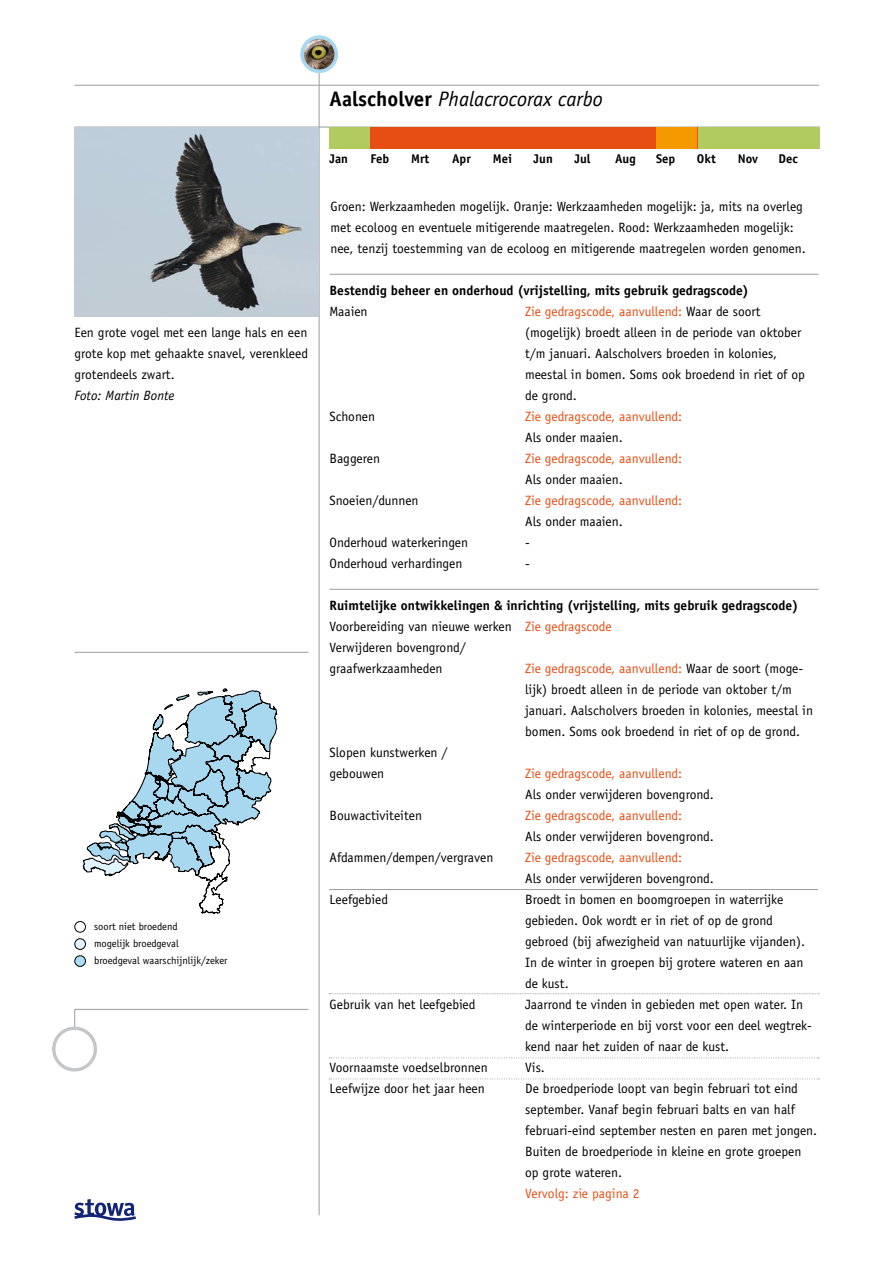
<style>
.page{position:relative;width:893px;height:1263px;background:#fff}
.page>*{position:absolute;margin:0;border:0;box-sizing:border-box;transform-origin:0 0}
.t1{font:italic 21px "Officina Sans";color:#000}
.t2{font:13.5px/21px "Officina Sans";color:#000}
.t3{font:700 13.5px/21px "Officina Sans";color:#000}
.t4{font:13.5px "Officina Sans";color:#e74e13}
.t5{font:italic 13.5px "Officina Sans";color:#000}
.t6{font:700 12.6px "Officina Sans";color:#000}
.t7{font:10.5px/17px "Officina Sans";color:#000}
.s1{font-weight:700;font-style:normal}
.s2{color:#e74e13}
.s3{font-weight:400}
.s4{font-weight:400;color:#e74e13}
</style>
<div class="page">
<hr style="left:319px;top:70px;width:1px;height:1145px;background:#9c9d9f">
<img style="left:303px;top:38px;width:33px;height:33px;border-radius:50%">
<div style="left:300px;top:35px;width:38px;height:38px;border:4px solid #a7d8ef;border-radius:50%"></div>
<svg style="left:74px;top:1009px;width:1px;height:17px"></svg>
<div style="left:52px;top:1026px;width:45px;height:45px;border:3px solid #c5c6c8;border-radius:50%"></div>
<hr style="left:75px;top:1009px;width:234px;height:1px;background:#9c9d9f">
<hr style="left:74px;top:85px;width:745px;height:1px;background:#9c9d9f">
<hr style="left:74px;top:127px;width:745px;height:1px;background:#9c9d9f">
<hr style="left:74px;top:652px;width:235px;height:1px;background:#9c9d9f">
<div style="left:74px;top:921px;width:12px;height:11px;border:1px solid #000;border-radius:50%"></div>
<div style="left:75px;top:939px;width:10px;height:10px;background:#e0f2fb;border-radius:50%"></div>
<div style="left:74px;top:938px;width:12px;height:12px;border:1px solid #000;border-radius:50%"></div>
<div style="left:75px;top:956px;width:10px;height:10px;background:#abddf5;border-radius:50%"></div>
<div style="left:74px;top:955px;width:12px;height:12px;border:1px solid #000;border-radius:50%"></div>
<img style="left:74px;top:127px;width:245px;height:189px">
<svg style="left:83px;top:689px;width:194px;height:224px"></svg>
<div style="left:330px;top:127px;width:489px;height:21px;background:#e74e13"></div>
<hr style="left:330px;top:274px;width:489px;height:1px;background:#9c9d9f">
<svg style="left:74px;top:1199px;width:62px;height:22px"></svg>
<hr style="left:330px;top:589px;width:489px;height:1px;background:#9c9d9f">
<hr style="left:329px;top:889px;width:489px;height:1px;background:#9c9d9f">
<svg style="left:329px;top:993px;width:490px;height:1px"></svg>
<svg style="left:329px;top:1078px;width:490px;height:1px"></svg>
<div style="left:330px;top:127px;width:40px;height:21px;background:#b2cb61"></div>
<div style="left:656px;top:127px;width:41px;height:21px;background:#f49a00"></div>
<div style="left:698px;top:127px;width:121px;height:21px;background:#b2cb61"></div>
<svg style="left:329px;top:1057px;width:490px;height:1px"></svg>
<p class="t2" style="left:74px;top:322px;width:235px;text-align:justify">Een grote vogel met een lange hals en een grote kop met gehaakte snavel, verenkleed grotendeels zwart.</p>
<p class="t5" style="left:74px;top:388px;width:102px">Foto: Martin Bonte</p>
<p class="t7" style="left:94px;top:918px;width:135px">soort niet broedend<br>mogelijk broedgeval<br>broedgeval waarschijnlijk/zeker</p>
<h1 class="t1" style="left:330px;top:87px;width:275px"><span class="s1">Aalscholver</span> Phalacrocorax carbo</h1>
<p class="t6" style="left:330px;top:151px;width:20px">Jan</p>
<p class="t6" style="left:370px;top:151px;width:20px">Feb</p>
<p class="t6" style="left:411px;top:151px;width:20px">Mrt</p>
<p class="t6" style="left:452px;top:151px;width:20px">Apr</p>
<p class="t6" style="left:493px;top:151px;width:21px">Mei</p>
<p class="t6" style="left:534px;top:151px;width:21px">Jun</p>
<p class="t6" style="left:574px;top:151px;width:18px">Jul</p>
<p class="t6" style="left:615px;top:151px;width:22px">Aug</p>
<p class="t6" style="left:656px;top:151px;width:21px">Sep</p>
<p class="t6" style="left:697px;top:151px;width:20px">Okt</p>
<p class="t6" style="left:738px;top:151px;width:22px">Nov</p>
<p class="t6" style="left:778px;top:151px;width:21px">Dec</p>
<p class="t2" style="left:331px;top:196px;width:477px">Groen: Werkzaamheden mogelijk. Oranje: Werkzaamheden mogelijk: ja, mits na overleg met ecoloog en eventuele mitigerende maatregelen. Rood: Werkzaamheden mogelijk: nee, tenzij toestemming van de ecoloog en mitigerende maatregelen worden genomen.</p>
<p class="t3" style="left:330px;top:280px;width:421px">Bestendig beheer en onderhoud (vrijstelling, mits gebruik gedragscode)</p>
<p class="t2" style="left:330px;top:301px;width:40px">Maaien</p>
<p class="t2" style="left:525px;top:301px;width:281px"><span class="s2">Zie gedragscode, aanvullend:</span> Waar de soort (mogelijk) broedt alleen in de periode van oktober t/m januari. Aalscholvers broeden in kolonies, meestal in bomen. Soms ook broedend in riet of op de grond.</p>
<p class="t2" style="left:330px;top:406px;width:47px">Schonen</p>
<p class="t4" style="left:525px;top:409px;width:159px">Zie gedragscode, aanvullend:</p>
<p class="t2" style="left:525px;top:427px;width:99px">Als onder maaien.</p>
<p class="t2" style="left:330px;top:448px;width:52px">Baggeren</p>
<p class="t4" style="left:525px;top:451px;width:159px">Zie gedragscode, aanvullend:</p>
<p class="t2" style="left:525px;top:469px;width:99px">Als onder maaien.</p>
<p class="t2" style="left:330px;top:490px;width:91px">Snoeien/dunnen</p>
<p class="t4" style="left:525px;top:493px;width:159px">Zie gedragscode, aanvullend:</p>
<p class="t2" style="left:525px;top:511px;width:99px">Als onder maaien.</p>
<p class="t2" style="left:330px;top:532px;width:140px">Onderhoud waterkeringen</p>
<p class="t2" style="left:525px;top:532px;width:6px">-</p>
<p class="t2" style="left:330px;top:553px;width:134px">Onderhoud verhardingen</p>
<p class="t2" style="left:525px;top:553px;width:6px">-</p>
<p class="t3" style="left:330px;top:595px;width:470px">Ruimtelijke ontwikkelingen &amp; inrichting (vrijstelling, mits gebruik gedragscode)<br><span class="s3">Voorbereiding van nieuwe werken</span> <span class="s4">Zie gedragscode<br></span><span class="s3">Verwijderen bovengrond/<br>graafwerkzaamheden</span></p>
<p class="t2" style="left:525px;top:658px;width:289px"><span class="s2">Zie gedragscode, aanvullend:</span> Waar de soort (moge&shy;lijk) broedt alleen in de periode van oktober t/m januari. Aalscholvers broeden in kolonies, meestal in bomen. Soms ook broedend in riet of op de grond.</p>
<p class="t2" style="left:330px;top:742px;width:120px">Slopen kunstwerken / gebouwen</p>
<p class="t4" style="left:525px;top:766px;width:159px">Zie gedragscode, aanvullend:</p>
<p class="t2" style="left:525px;top:784px;width:190px">Als onder verwijderen bovengrond.</p>
<p class="t2" style="left:330px;top:805px;width:94px">Bouwactiviteiten</p>
<p class="t4" style="left:525px;top:808px;width:159px">Zie gedragscode, aanvullend:</p>
<p class="t2" style="left:525px;top:826px;width:190px">Als onder verwijderen bovengrond.</p>
<p class="t2" style="left:330px;top:847px;width:165px">Afdammen/dempen/vergraven</p>
<p class="t4" style="left:525px;top:850px;width:159px">Zie gedragscode, aanvullend:</p>
<p class="t2" style="left:525px;top:868px;width:190px">Als onder verwijderen bovengrond.</p>
<p class="t2" style="left:330px;top:889px;width:60px">Leefgebied</p>
<p class="t2" style="left:525px;top:889px;width:281px">Broedt in bomen en boomgroepen in waterrijke gebieden. Ook wordt er in riet of op de grond gebroed (bij afwezigheid van natuurlijke vijanden).<br>In de winter in groepen bij grotere wateren en aan de kust.</p>
<p class="t2" style="left:330px;top:994px;width:148px">Gebruik van het leefgebied</p>
<p class="t2" style="left:525px;top:994px;width:288px">Jaarrond te vinden in gebieden met open water. In de winterperiode en bij vorst voor een deel wegtrek&shy;kend naar het zuiden of naar de kust.</p>
<p class="t2" style="left:330px;top:1057px;width:160px">Voornaamste voedselbronnen</p>
<p class="t2" style="left:525px;top:1057px;width:21px">Vis.</p>
<p class="t2" style="left:330px;top:1078px;width:157px">Leefwijze door het jaar heen</p>
<p class="t2" style="left:525px;top:1078px;width:294px">De broedperiode loopt van begin februari tot eind september. Vanaf begin februari balts en van half februari-eind september nesten en paren met jongen.<br>Buiten de broedperiode in kleine en grote groepen op grote wateren.</p>
<p class="t4" style="left:525px;top:1186px;width:116px">Vervolg: zie pagina 2</p>
</div>
